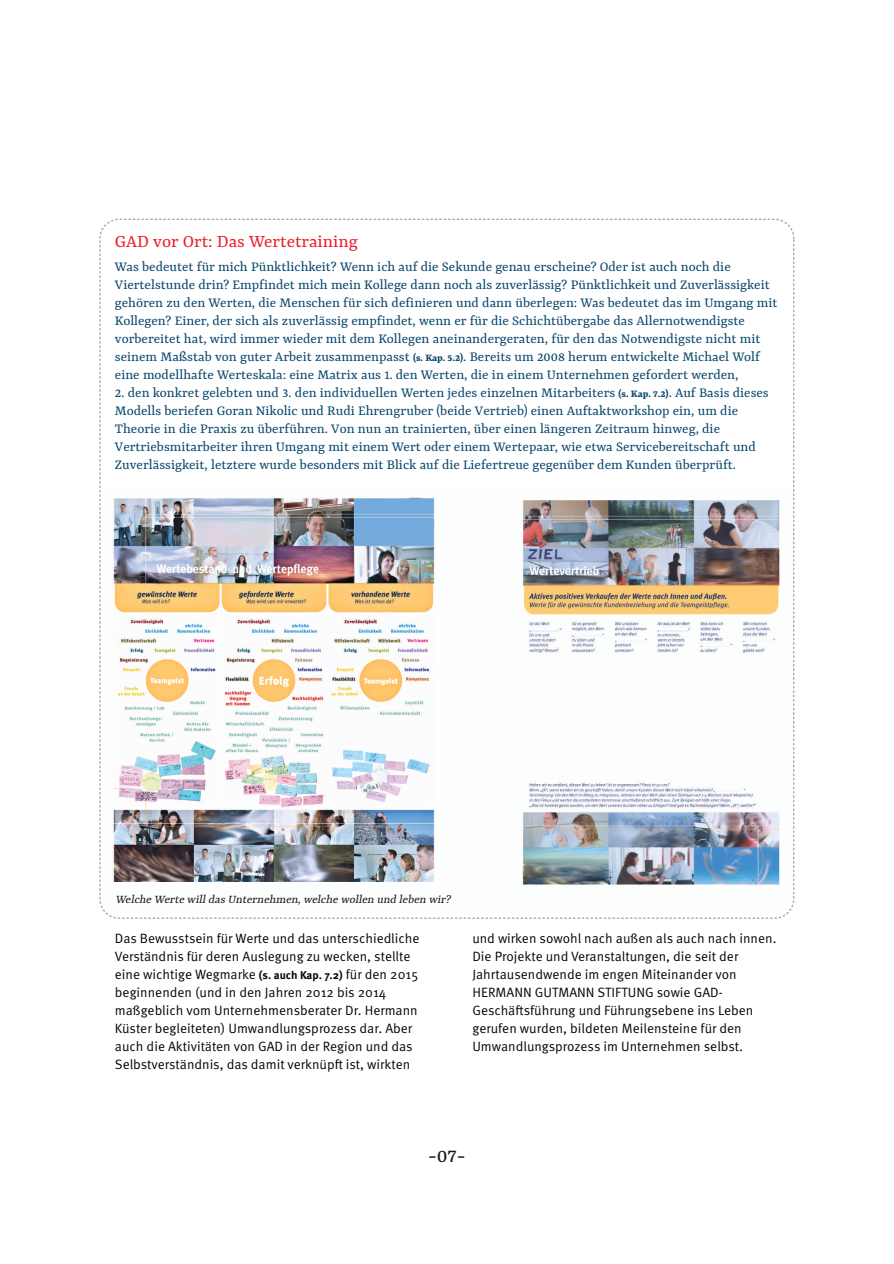
<style>
.page{position:relative;width:894px;height:1264px;background:#fff}
.page>*{position:absolute;margin:0;border:0;box-sizing:border-box;transform-origin:0 0}
.t1{font:22.5px "Rasa";color:#17141f}
.t2{font:19.5px "Rasa";color:#ee1c27}
.t3{font:15px/18px "Rasa";color:#06466e}
.t4{font:13.5px/18px "Meta OT Norm";color:#050504}
.t5{font:italic 12.75px "Rasa";color:#17141f}
.s1{font-weight:700;font-size:11.25px}
.s2{font-family:"Meta OT";font-weight:700;font-size:11.25px}
</style>
<div class="page">
<img style="left:113px;top:497px;width:321px;height:384px">
<img style="left:522px;top:500px;width:258px;height:386px">
<h2 class="t2" style="left:115px;top:233px;width:244px">GAD vor Ort: Das Wertetraining</h2>
<p class="t3" style="left:115px;top:258px;width:663px">Was bedeutet für mich Pünktlichkeit? Wenn ich auf die Sekunde genau erscheine? Oder ist auch noch die Viertelstunde drin? Empfindet mich mein Kollege dann noch als zuverlässig? Pünktlichkeit und Zuverlässigkeit gehören zu den Werten, die Menschen für sich definieren und dann überlegen: Was bedeutet das im Umgang mit Kollegen? Einer, der sich als zuverlässig empfindet, wenn er für die Schichtübergabe das Allernotwendigste vorbereitet hat, wird immer wieder mit dem Kollegen aneinandergeraten, für den das Notwendigste nicht mit seinem Maßstab von guter Arbeit zusammenpasst <span class="s1">(s. Kap. 5.2)</span>. Bereits um 2008 herum entwickelte Michael Wolf eine modellhafte Werteskala: eine Matrix aus 1. den Werten, die in einem Unternehmen gefordert werden,</p>
<p class="t3" style="left:115px;top:384px;width:655px">2. den konkret gelebten und 3. den individuellen Werten jedes einzelnen Mitarbeiters <span class="s1">(s. Kap. 7.2)</span>. Auf Basis dieses Modells beriefen Goran Nikolic und Rudi Ehrengruber (beide Vertrieb) einen Auftaktworkshop ein, um die Theorie in die Praxis zu überführen. Von nun an trainierten, über einen längeren Zeitraum hinweg, die Vertriebsmitarbeiter ihren Umgang mit einem Wert oder einem Wertepaar, wie etwa Servicebereitschaft und Zuverlässigkeit, letztere wurde besonders mit Blick auf die Liefertreue gegenüber dem Kunden überprüft.</p>
<p class="t5" style="left:115px;top:893px;width:339px">Welche Werte will das Unternehmen, welche wollen und leben wir?</p>
<p class="t4" style="left:115px;top:930px;width:306px">Das Bewusstsein für Werte und das unterschiedliche Verständnis für deren Auslegung zu wecken, stellte eine wichtige Wegmarke <span class="s2">(s. auch Kap. 7.2)</span> für den 2015 beginnenden (und in den Jahren 2012 bis 2014 maßgeblich vom Unternehmensberater Dr. Hermann Küster begleiteten) Umwandlungsprozess dar. Aber auch die Aktivitäten von GAD in der Region und das Selbstverständnis, das damit verknüpft ist, wirkten</p>
<p class="t4" style="left:472px;top:930px;width:305px">und wirken sowohl nach außen als auch nach innen.<br>Die Projekte und Veranstaltungen, die seit der Jahrtausendwende im engen Miteinander von HERMANN GUTMANN STIFTUNG sowie GAD-Geschäftsführung und Führungsebene ins Leben gerufen wurden, bildeten Meilensteine für den Umwandlungsprozess im Unternehmen selbst.</p>
<h1 class="t1" style="left:428px;top:1144px;width:39px">-07-</h1>
</div>
